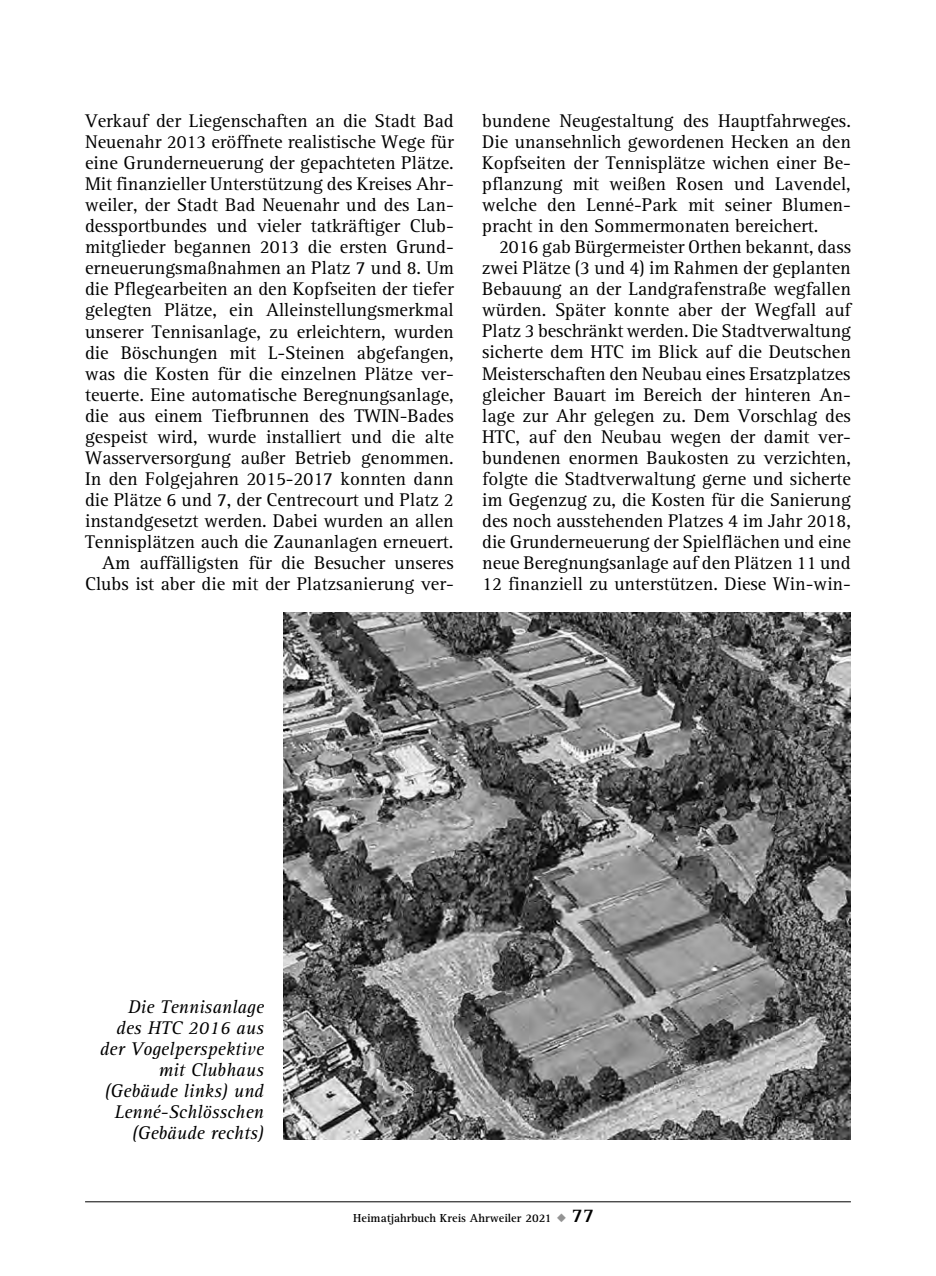
<style>
.page{position:relative;width:936px;height:1276px;background:#fff}
.page>*{position:absolute;margin:0;border:0;box-sizing:border-box;transform-origin:0 0}
.t1{font:19px/21px "AT Rotis Serif";color:#000;text-align:justify}
.t2{font:italic 19px/21px "AT Rotis Serif";color:#000;text-align:right}
.t3{font:700 12px "AT Rotis Serif";color:#000}
.s1{color:#939393}
.s2{font-size:20px}
</style>
<div class="page">
<hr style="left:85px;top:1201px;width:765px;height:1px;background:#000">
<img style="left:283px;top:612px;width:567px;height:527px">
<p class="t1" style="left:85px;top:111px;width:370px;text-align:right">Verkauf der Liegenschaften an die Stadt Bad Neuenahr 2013 eröffnete realistische Wege für eine Grunderneuerung der gepachteten Plätze.<br>Mit finanzieller Unterstützung des Kreises Ahr&shy;weiler, der Stadt Bad Neuenahr und des Lan&shy;dessportbundes und vieler tatkräftiger Club&shy;mitglieder begannen 2013 die ersten Grund&shy;erneuerungsmaßnahmen an Platz 7 und 8. Um die Pflegearbeiten an den Kopfseiten der tiefer gelegten Plätze, ein Alleinstellungsmerkmal unserer Tennisanlage, zu erleichtern, wurden die Böschungen mit L-Steinen abgefangen, was die Kosten für die einzelnen Plätze ver&shy;teuerte. Eine automatische Beregnungsanlage, die aus einem Tiefbrunnen des TWIN-Bades gespeist wird, wurde installiert und die alte Wasserversorgung außer Betrieb genommen.<br>In den Folgejahren 2015-2017 konnten dann die Plätze 6 und 7, der Centrecourt und Platz 2 instandgesetzt werden. Dabei wurden an allen Tennisplätzen auch die Zaunanlagen erneuert.<br>Am auffälligsten für die Besucher unseres Clubs ist aber die mit der Platzsanierung ver-</p>
<p class="t1" style="left:482px;top:110px;width:370px">bundene Neugestaltung des Hauptfahrweges.<br>Die unansehnlich gewordenen Hecken an den Kopfseiten der Tennisplätze wichen einer Be&shy;pflanzung mit weißen Rosen und Lavendel, welche den Lenné-Park mit seiner Blumen&shy;pracht in den Sommermonaten bereichert.</p>
<p class="t1" style="left:482px;top:237px;width:370px;text-indent:17px">2016 gab Bürgermeister Orthen bekannt, dass zwei Plätze (3 und 4) im Rahmen der geplanten Bebauung an der Landgrafenstraße wegfallen würden. Später konnte aber der Wegfall auf Platz 3 beschränkt werden. Die Stadtverwaltung sicherte dem HTC im Blick auf die Deutschen Meisterschaften den Neubau eines Ersatzplatzes gleicher Bauart im Bereich der hinteren An&shy;lage zur Ahr gelegen zu. Dem Vorschlag des HTC, auf den Neubau wegen der damit ver&shy;bundenen enormen Baukosten zu verzichten, folgte die Stadtverwaltung gerne und sicherte im Gegenzug zu, die Kosten für die Sanierung des noch ausstehenden Platzes 4 im Jahr 2018, die Grunderneuerung der Spielflächen und eine neue Beregnungsanlage auf den Plätzen 11 und 12 finanziell zu unterstützen. Diese Win-win-</p>
<p class="t2" style="left:100px;top:996px;width:165px">Die Tennisanlage des HTC 2016 aus der Vogelperspektive mit Clubhaus (Gebäude links) und<br>Lenné-Schlösschen (Gebäude rechts)</p>
<p class="t3" style="left:353px;top:1210px;width:242px">Heimatjahrbuch Kreis Ahrweiler 2021 <span class="s1">◆</span> <span class="s2">77</span></p>
</div>
